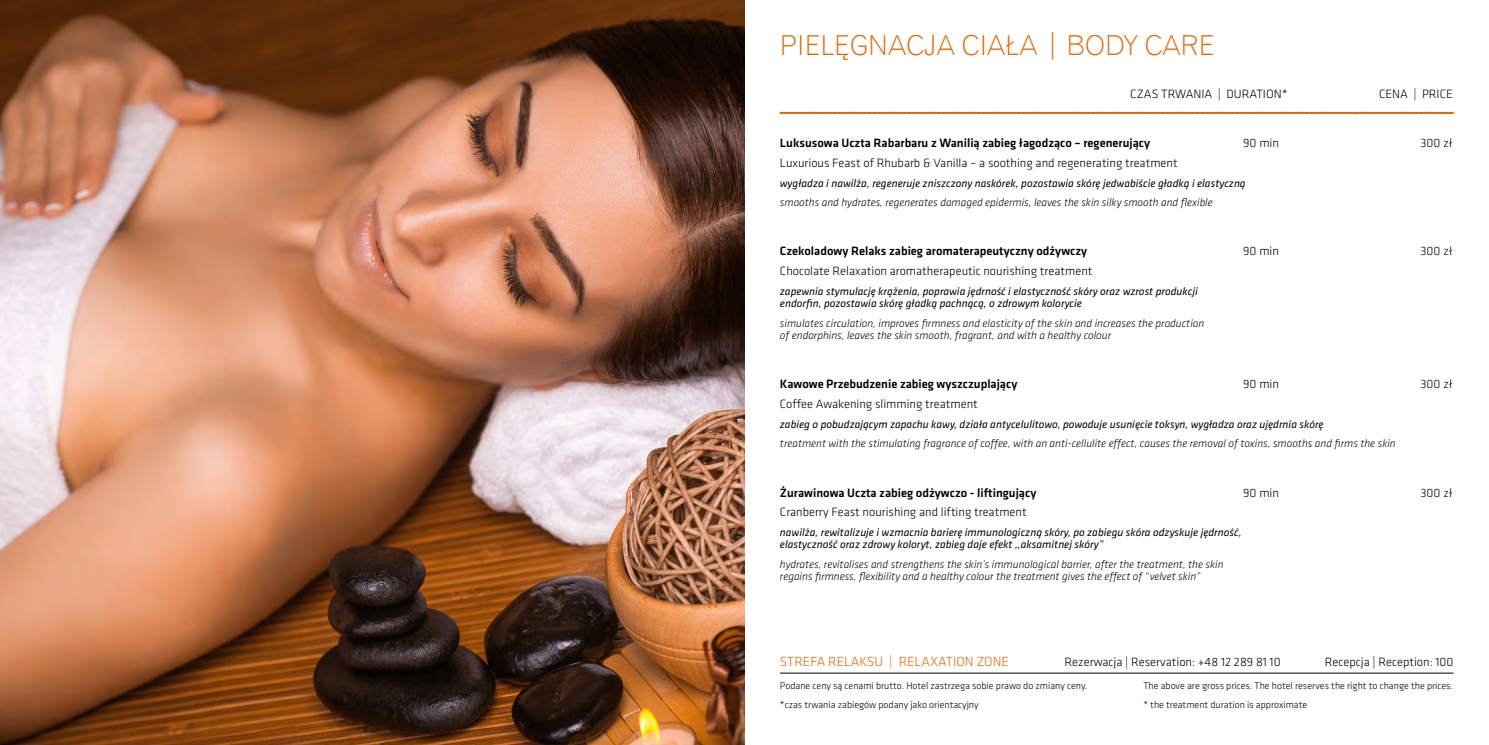
<style>
.page{position:relative;width:1489px;height:745px;background:#fff}
.page>*{position:absolute;margin:0;border:0;box-sizing:border-box;transform-origin:0 0}
.t1{font:27.5px "Gothic 720 Lt EU";color:#e56606}
.t2{font:300 13.75px "Klavika";color:#e56606}
.t3{font:300 12.5px "Klavika";color:#000}
.t4{font:500 12.5px "Klavika";color:#000}
.t5{font:italic 300 11.25px/12.5px "Klavika";color:#000}
.t6{font:italic 11.25px/12.5px "Klavika";color:#000}
.t7{font:300 10px/19.1px "Klavika";color:#000}
</style>
<div class="page">
<img style="left:0;top:0;width:744px;height:744px">
<svg style="left:779px;top:112px;width:674px;height:2px"></svg>
<hr style="left:780px;top:672px;width:673px;height:1px;background:#000">
<h1 class="t1" style="left:780px;top:29px;width:436px">PIELĘGNACJA CIAŁA | BODY CARE</h1>
<p class="t3" style="left:1130px;top:87px;width:159px">CZAS TRWANIA | DURATION*</p>
<p class="t3" style="left:1378px;top:87px;width:75px">CENA | PRICE</p>
<p class="t4" style="left:780px;top:136px;width:372px">Luksusowa Uczta Rabarbaru z Wanilią zabieg łagodząco – regenerujący</p>
<p class="t3" style="left:1243px;top:136px;width:37px">90 min</p>
<p class="t3" style="left:1420px;top:136px;width:34px">300 zł</p>
<p class="t3" style="left:780px;top:156px;width:399px">Luxurious Feast of Rhubarb &amp; Vanilla – a soothing and regenerating treatment</p>
<p class="t6" style="left:780px;top:177px;width:467px">wygładza i nawilża, regeneruje zniszczony naskórek, pozostawia skórę jedwabiście gładką i elastyczną</p>
<p class="t5" style="left:780px;top:196px;width:434px">smooths and hydrates, regenerates damaged epidermis, leaves the skin silky smooth and flexible</p>
<p class="t4" style="left:780px;top:244px;width:309px">Czekoladowy Relaks zabieg aromaterapeutyczny odżywczy</p>
<p class="t3" style="left:1243px;top:244px;width:37px">90 min</p>
<p class="t3" style="left:1420px;top:244px;width:34px">300 zł</p>
<p class="t3" style="left:780px;top:264px;width:314px">Chocolate Relaxation aromatherapeutic nourishing treatment</p>
<p class="t6" style="left:780px;top:284px;width:419px">zapewnia stymulację krążenia, poprawia jędrność i elastyczność skóry oraz wzrost produkcji endorfin, pozostawia skórę gładką pachnącą, o zdrowym kolorycie</p>
<p class="t5" style="left:780px;top:317px;width:426px">simulates circulation, improves firmness and elasticity of the skin and increases the production of endorphins, leaves the skin smooth, fragrant, and with a healthy colour</p>
<p class="t4" style="left:780px;top:377px;width:239px">Kawowe Przebudzenie zabieg wyszczuplający</p>
<p class="t3" style="left:1243px;top:377px;width:37px">90 min</p>
<p class="t3" style="left:1420px;top:377px;width:34px">300 zł</p>
<p class="t3" style="left:780px;top:397px;width:199px">Coffee Awakening slimming treatment</p>
<p class="t6" style="left:780px;top:417px;width:545px">zabieg o pobudzającym zapachu kawy, działa antycelulitowo, powoduje usunięcie toksyn, wygładza oraz ujędrnia skórę</p>
<p class="t5" style="left:780px;top:437px;width:617px">treatment with the stimulating fragrance of coffee, with an anti-cellulite effect, causes the removal of toxins, smooths and firms the skin</p>
<p class="t4" style="left:780px;top:485px;width:258px">Żurawinowa Uczta zabieg odżywczo - liftingujący</p>
<p class="t3" style="left:1243px;top:485px;width:37px">90 min</p>
<p class="t3" style="left:1420px;top:485px;width:34px">300 zł</p>
<p class="t3" style="left:780px;top:505px;width:248px">Cranberry Feast nourishing and lifting treatment</p>
<p class="t6" style="left:780px;top:525px;width:463px">nawilża, rewitalizuje i wzmacnia barierę immunologiczną skóry, po zabiegu skóra odzyskuje jędrność, elastyczność oraz zdrowy koloryt, zabieg daje efekt ,,aksamitnej skóry”</p>
<p class="t5" style="left:780px;top:557px;width:445px">hydrates, revitalises and strengthens the skin’s immunological barrier, after the treatment, the skin regains firmness, flexibility and a healthy colour the treatment gives the effect of “velvet skin”</p>
<p class="t2" style="left:780px;top:653px;width:230px">STREFA RELAKSU | RELAXATION ZONE</p>
<p class="t3" style="left:1064px;top:654px;width:218px">Rezerwacja | Reservation: +48 12 289 81 10</p>
<p class="t3" style="left:1324px;top:654px;width:130px">Recepcja | Reception: 100</p>
<p class="t7" style="left:780px;top:676px;width:309px">Podane ceny są cenami brutto. Hotel zastrzega sobie prawo do zmiany ceny. *czas trwania zabiegów podany jako orientacyjny</p>
<p class="t7" style="left:1143px;top:676px;width:311px">The above are gross prices. The hotel reserves the right to change the prices. * the treatment duration is approximate</p>
</div>
